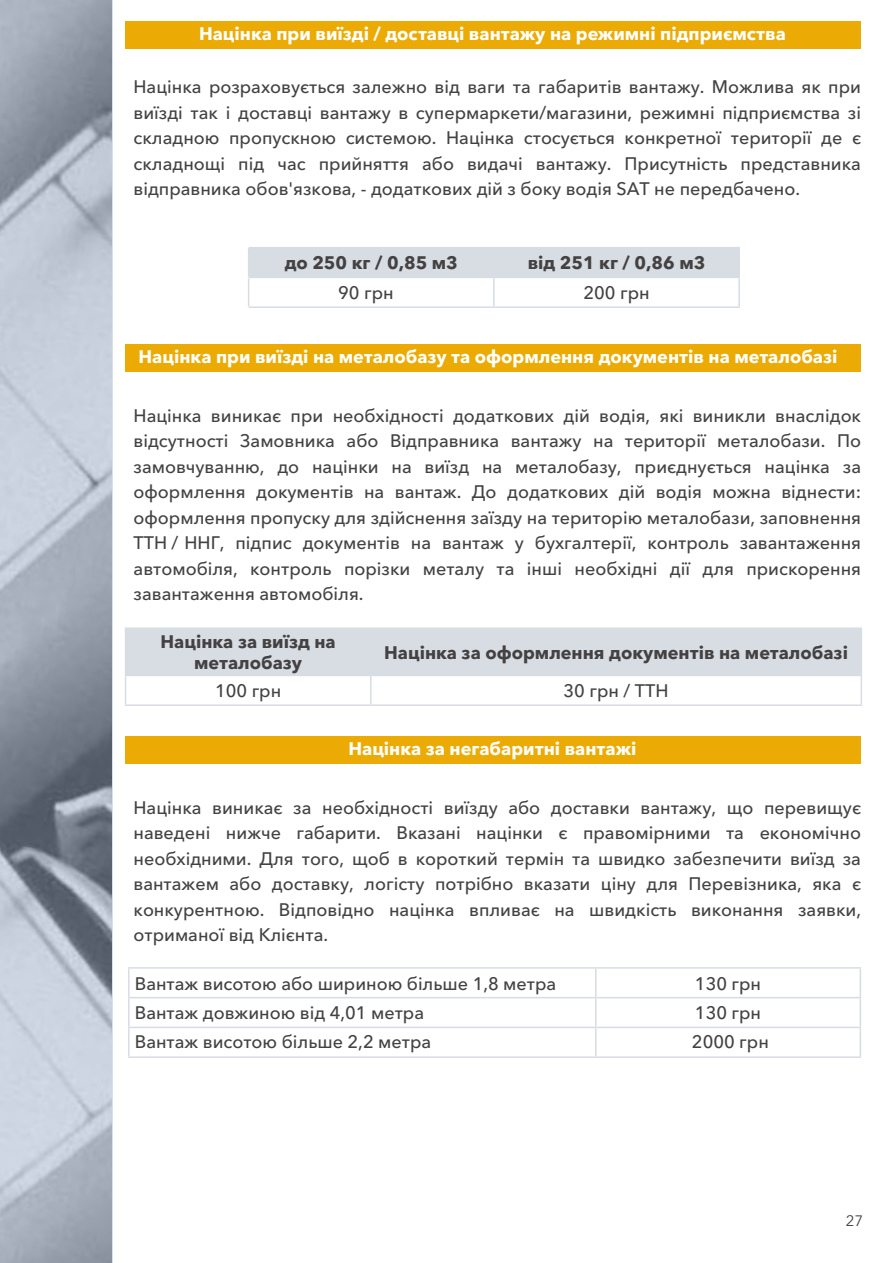
<style>
.page{position:relative;width:893px;height:1263px;background:#fff}
.page>*{position:absolute;margin:0;border:0;box-sizing:border-box;transform-origin:0 0}
.t1{font:500 18px/25.5px "Avenir Next Cyr";color:#434141;text-align:justify}
.t2{font:700 18px "Avenir Next Cyr";color:#fff}
.t3{font:700 18px/21.6px "Avenir Next Cyr";color:#434141;text-align:center}
.t4{font:15px "Avenir Next Cyr";color:#434141}
</style>
<div class="page">
<svg style="left:0;top:0;width:112px;height:1263px"></svg>
<div style="left:126px;top:21px;width:735px;height:28px;background:#ecab04"></div>
<div style="left:126px;top:344px;width:735px;height:27px;background:#ecab04"></div>
<div style="left:126px;top:736px;width:735px;height:28px;background:#ecab04"></div>
<hr style="left:249px;top:247px;width:245px;height:1px;background:#d8dce3">
<hr style="left:494px;top:247px;width:246px;height:1px;background:#d8dce3">
<hr style="left:738px;top:248px;width:2px;height:29px;background:#d8dce3">
<svg style="left:248px;top:248px;width:490px;height:58px"></svg>
<hr style="left:494px;top:277px;width:246px;height:1px;background:#d8dce3">
<hr style="left:493px;top:278px;width:2px;height:28px;background:#d8dce3">
<hr style="left:738px;top:278px;width:2px;height:28px;background:#d8dce3">
<hr style="left:249px;top:306px;width:245px;height:2px;background:#d8dce3">
<hr style="left:494px;top:306px;width:246px;height:2px;background:#d8dce3">
<hr style="left:125px;top:627px;width:246px;height:2px;background:#d8dce3">
<hr style="left:371px;top:627px;width:491px;height:2px;background:#d8dce3">
<svg style="left:125px;top:629px;width:737px;height:75px"></svg>
<hr style="left:125px;top:704px;width:246px;height:2px;background:#d8dce3">
<hr style="left:371px;top:704px;width:491px;height:2px;background:#d8dce3">
<hr style="left:128px;top:969px;width:2px;height:28px;background:#d8dce3">
<hr style="left:595px;top:969px;width:2px;height:28px;background:#d8dce3">
<hr style="left:128px;top:997px;width:468px;height:1px;background:#d8dce3">
<hr style="left:128px;top:998px;width:2px;height:29px;background:#d8dce3">
<hr style="left:596px;top:997px;width:265px;height:1px;background:#d8dce3">
<hr style="left:595px;top:998px;width:2px;height:29px;background:#d8dce3">
<hr style="left:128px;top:1027px;width:468px;height:1px;background:#d8dce3">
<hr style="left:128px;top:1028px;width:2px;height:28px;background:#d8dce3">
<hr style="left:596px;top:1027px;width:265px;height:1px;background:#d8dce3">
<hr style="left:595px;top:1028px;width:2px;height:28px;background:#d8dce3">
<svg style="left:860px;top:969px;width:1px;height:87px"></svg>
<hr style="left:128px;top:1056px;width:468px;height:2px;background:#d8dce3">
<hr style="left:596px;top:1056px;width:265px;height:2px;background:#d8dce3">
<hr style="left:128px;top:967px;width:468px;height:2px;background:#d8dce3">
<hr style="left:596px;top:967px;width:265px;height:2px;background:#d8dce3">
<p class="t2" style="left:199px;top:23px;width:588px">Націнка при виїзді / доставці вантажу на режимні підприємства</p>
<p class="t1" style="left:134px;top:74px;width:729px">Націнка розраховується залежно від ваги та габаритів вантажу. Можлива як при виїзді так і доставці вантажу в супермаркети/магазини, режимні підприємства зі складною пропускною системою. Націнка стосується конкретної території де є складнощі під час прийняття або видачі вантажу. Присутність представника відправника обов'язкова, - додаткових дій з боку водія SAT не передбачено.</p>
<p class="t3" style="left:285px;top:252px;width:175px">до 250 кг / 0,85 м3</p>
<p class="t3" style="left:528px;top:252px;width:179px">від 251 кг / 0,86 м3</p>
<p class="t1" style="left:338px;top:280px;width:57px">90 грн</p>
<p class="t1" style="left:583px;top:280px;width:68px">200 грн</p>
<p class="t2" style="left:139px;top:345px;width:700px">Націнка при виїзді на металобазу та оформлення документів на металобазі</p>
<p class="t1" style="left:134px;top:402px;width:729px">Націнка виникає при необхідності додаткових дій водія, які виникли внаслідок відсутності Замовника або Відправника вантажу на території металобази. По замовчуванню, до націнки на виїзд на металобазу, приєднується націнка за оформлення документів на вантаж. До додаткових дій водія можна віднести: оформлення пропуску для здійснення заїзду на територію металобази, заповнення ТТН / ННГ, підпис документів на вантаж у бухгалтерії, контроль завантаження автомобіля, контроль порізки металу та інші необхідні дії для прискорення завантаження автомобіля.</p>
<p class="t3" style="left:161px;top:631px;width:177px">Націнка за виїзд на металобазу</p>
<p class="t3" style="left:384px;top:641px;width:465px">Націнка за оформлення документів на металобазі</p>
<p class="t1" style="left:215px;top:678px;width:68px">100 грн</p>
<p class="t1" style="left:563px;top:678px;width:107px">30 грн / ТТН</p>
<p class="t2" style="left:348px;top:738px;width:289px">Націнка за негабаритні вантажі</p>
<p class="t1" style="left:133px;top:795px;width:729px">Націнка виникає за необхідності виїзду або доставки вантажу, що перевищує наведені нижче габарити. Вказані націнки є правомірними та економічно необхідними. Для того, щоб в короткий термін та швидко забезпечити виїзд за вантажем або доставку, логісту потрібно вказати ціну для Перевізника, яка є конкурентною. Відповідно націнка впливає на швидкість виконання заявки, отриманої від Клієнта.</p>
<p class="t1" style="left:135px;top:970px;width:423px">Вантаж висотою або шириною більше 1,8 метра</p>
<p class="t1" style="left:695px;top:970px;width:68px">130 грн</p>
<p class="t1" style="left:135px;top:1000px;width:291px">Вантаж довжиною від 4,01 метра</p>
<p class="t1" style="left:695px;top:1000px;width:68px">130 грн</p>
<p class="t1" style="left:135px;top:1029px;width:298px">Вантаж висотою більше 2,2 метра</p>
<p class="t1" style="left:692px;top:1029px;width:78px">2000 грн</p>
<p class="t4" style="left:846px;top:1212px;width:19px">27</p>
</div>
